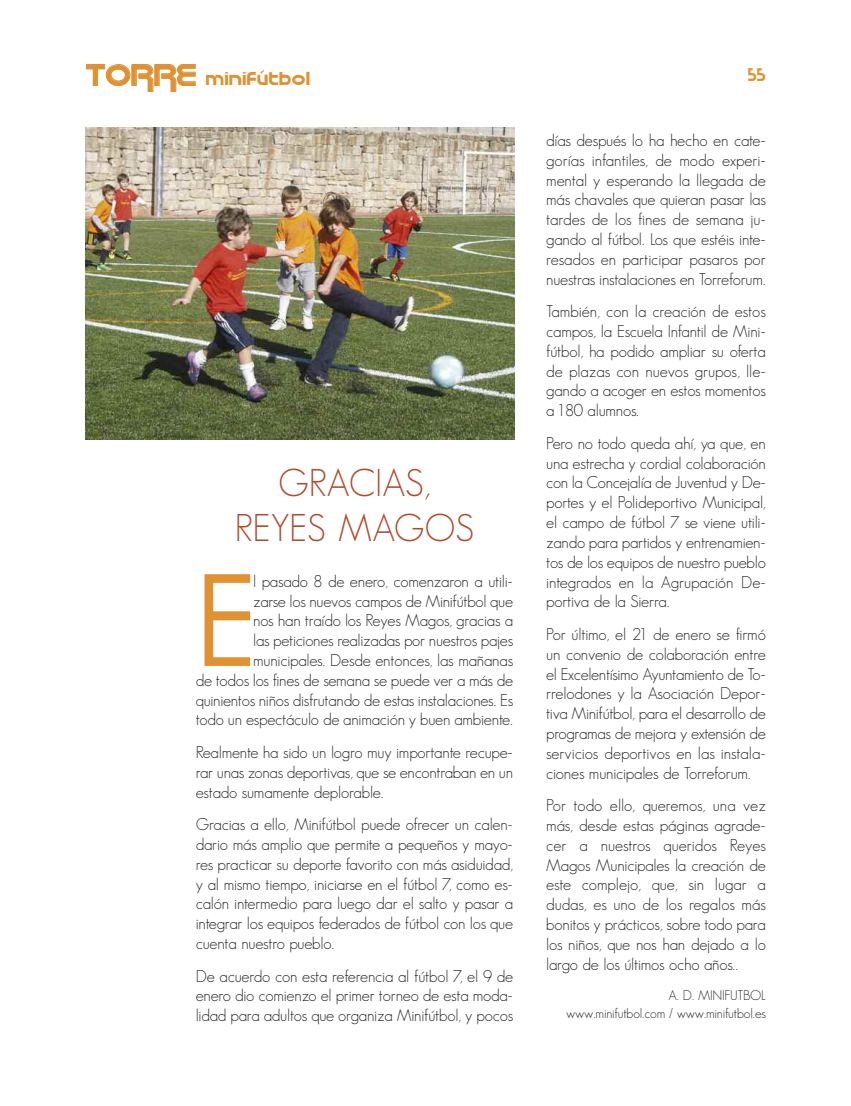
<style>
.page{position:relative;width:851px;height:1106px;background:#fff}
.page>*{position:absolute;margin:0;border:0;box-sizing:border-box;transform-origin:0 0}
.t1{font:122.1px "Bougan S Si";color:#e09132}
.t2{font:37.5px/45px "Bougan S Si";color:#b04d2f;text-align:center}
.t3{font:22.5px "Cupertino";color:#e09132}
.t4{font:16.5px/19.8px "Bougan S Si";letter-spacing:-.015em;color:#272627;text-align:justify}
.t5{font:16.5px "Cupertino";color:#e09132}
.t6{font:13.5px/18.5px "Bougan S Si";letter-spacing:-.015em;color:#272627;text-align:right}
.s1{font-size:27px}
</style>
<div class="page">
<img style="left:85px;top:128px;width:429px;height:311px">
<h3 class="t3" style="left:86px;top:63px;width:226px"><span class="s1">TORRE</span> minifútbol</h3>
<p class="t5" style="left:747px;top:66px;width:20px">55</p>
<h2 class="t2" style="left:235px;top:460px;width:241px">GRACIAS,<br>REYES MAGOS</h2>
<h1 class="t1" style="left:198px;top:550px;width:59px">E</h1>
<p class="t4" style="left:196px;top:571px;width:319px;text-align:right">l pasado 8 de enero, comenzaron a utili-<br>zarse los nuevos campos de Minifútbol que<br>nos han traído los Reyes Magos, gracias a<br>las peticiones realizadas por nuestros pajes municipales. Desde entonces, las mañanas<br>de todos los fines de semana se puede ver a más de quinientos niños disfrutando de estas instalaciones. Es todo un espectáculo de animación y buen ambiente.</p>
<p class="t4" style="left:196px;top:742px;width:319px">Realmente ha sido un logro muy importante recupe&shy;rar unas zonas deportivas, que se encontraban en un estado sumamente deplorable.</p>
<p class="t4" style="left:196px;top:814px;width:319px">Gracias a ello, Minifútbol puede ofrecer un calen&shy;dario más amplio que permite a pequeños y mayo&shy;res practicar su deporte favorito con más asiduidad, y al mismo tiempo, iniciarse en el fútbol 7, como es&shy;calón intermedio para luego dar el salto y pasar a integrar los equipos federados de fútbol con los que cuenta nuestro pueblo.</p>
<p class="t4" style="left:196px;top:966px;width:319px">De acuerdo con esta referencia al fútbol 7, el 9 de enero dio comienzo el primer torneo de esta moda&shy;lidad para adultos que organiza Minifútbol, y pocos</p>
<p class="t4" style="left:546px;top:130px;width:221px">días después lo ha hecho en cate&shy;gorías infantiles, de modo experi&shy;mental y esperando la llegada de más chavales que quieran pasar las tardes de los fines de semana ju&shy;gando al fútbol. Los que estéis inte&shy;resados en participar pasaros por nuestras instalaciones en Torreforum.</p>
<p class="t4" style="left:546px;top:301px;width:221px">También, con la creación de estos campos, la Escuela Infantil de Mini&shy;fútbol, ha podido ampliar su oferta de plazas con nuevos grupos, lle&shy;gando a acoger en estos momentos a180 alumnos.</p>
<p class="t4" style="left:546px;top:433px;width:221px">Pero no todo queda ahí, ya que, en una estrecha y cordial colaboración con la Concejalía de Juventud y De&shy;portes y el Polideportivo Municipal, el campo de fútbol 7 se viene utili&shy;zando para partidos y entrenamien&shy;tos de los equipos de nuestro pueblo integrados en la Agrupación De&shy;portiva de la Sierra.</p>
<p class="t4" style="left:546px;top:624px;width:221px">Por último, el 21 de enero se firmó un convenio de colaboración entre el Excelentísimo Ayuntamiento de To&shy;rrelodones y la Asociación Depor&shy;tiva Minifútbol, para el desarrollo de programas de mejora y extensión de servicios deportivos en las instala&shy;ciones municipales de Torreforum.</p>
<p class="t4" style="left:546px;top:795px;width:221px">Por todo ello, queremos, una vez más, desde estas páginas agrade&shy;cer a nuestros queridos Reyes Magos Municipales la creación de este complejo, que, sin lugar a dudas, es uno de los regalos más bonitos y prácticos, sobre todo para los niños, que nos han dejado a lo largo de los últimos ocho años..</p>
<p class="t6" style="left:566px;top:986px;width:201px">A. D. MINIFUTBOL www.minifutbol.com / www.minifutbol.es</p>
</div>
